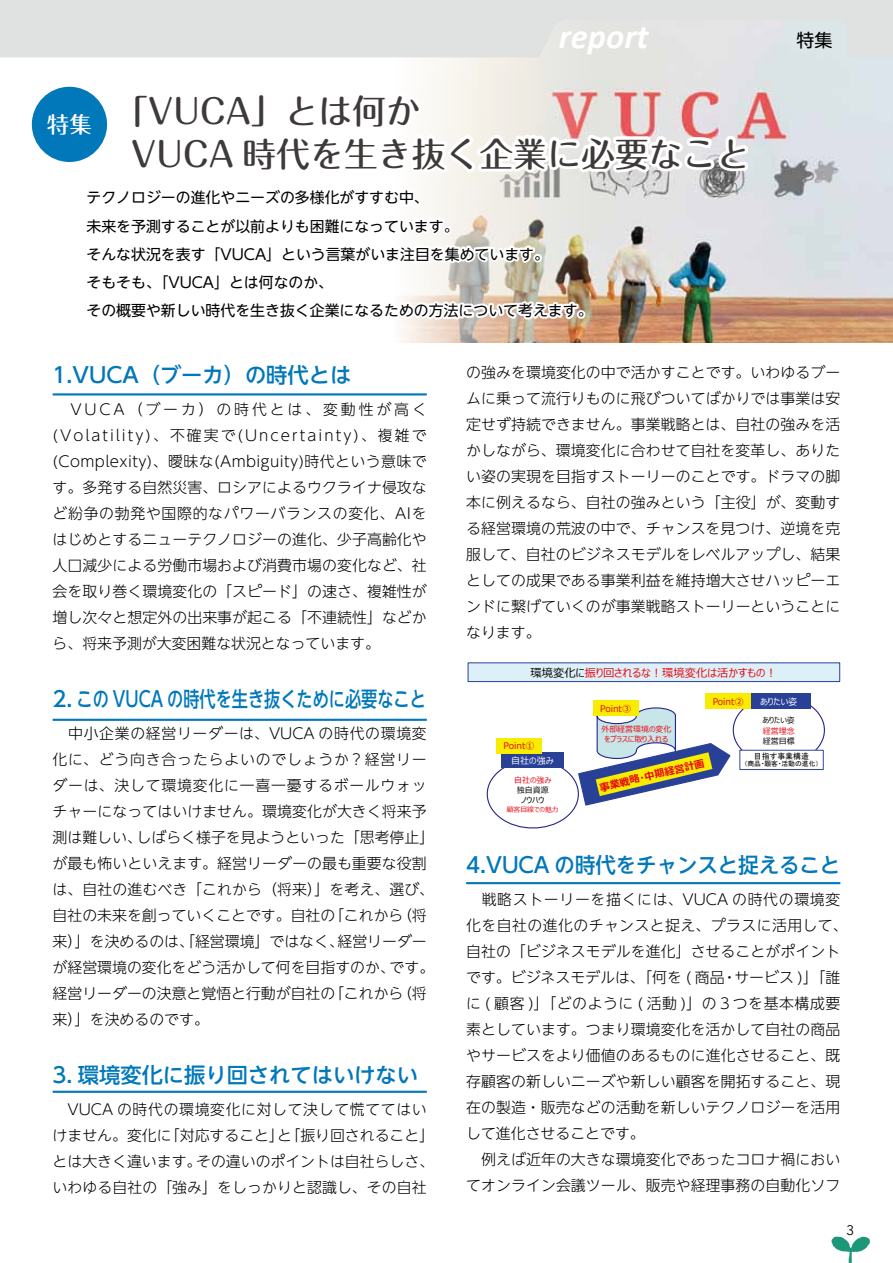
<style>
.page{position:relative;width:893px;height:1263px;background:#fff}
.page>*{position:absolute;margin:0;border:0;box-sizing:border-box;transform-origin:0 0}
.t1{font:italic 700 34.5px "Calibri";color:#fff}
.t2{font:500 33.9px/42.9px "Maru Fo Pro";color:#3e3a39}
.t3{font:500 22.65px "Maru Fo Pro";color:#fff}
.t4{font:500 21.3px "UD Shin Go NT Pro";color:#0078ba}
.t5{font:18px "UD Shin M Go Pro";color:#000}
.t6{font:300 14.85px/26.1px "UD Shin Go NT Pro";letter-spacing:.005em;color:#000}
.t7{font:14.85px/28.2px "UD Shin Go NT Pro";color:#000}
.t8{font:13.8px "Avenir";color:#000}
.t9{font:11.4px "Meiryo UI";color:#e60613}
.t10{font:700 10.2px "Meiryo UI";color:#e60613}
.t11{font:9.15px "Meiryo UI";color:#e60613}
.t12{font:9.15px "Meiryo UI";color:#fff}
.t13{font:7.95px/10.2px "Meiryo UI";color:#e60613;text-align:center}
.t14{font:7.95px/10.2px "Meiryo UI";color:#000;text-align:center}
.t15{font:7.95px "MS P Gothic";color:#000}
.t16{font:6.75px "MS P Gothic";color:#000}
.t17{font:6.75px "Meiryo UI";color:#e60613}
.s1{color:#000}
</style>
<div class="page">
<img style="left:391px;top:57px;width:502px;height:285px">
<svg style="left:831px;top:1236px;width:39px;height:27px"></svg>
<div style="left:0;top:0;width:893px;height:57px;background:#e0e1e1"></div>
<div style="left:32px;top:87px;width:75px;height:75px;background:#0078ba;border-radius:50%"></div>
<svg style="left:76px;top:89px;width:676px;height:307px"></svg>
<hr style="left:53px;top:393px;width:374px;height:2px;background:#0078ba">
<hr style="left:466px;top:882px;width:374px;height:2px;background:#0078ba">
<hr style="left:53px;top:719px;width:374px;height:2px;background:#0078ba">
<hr style="left:53px;top:1091px;width:374px;height:2px;background:#0078ba">
<div style="left:747px;top:693px;width:63px;height:15px;background:#294097"></div>
<svg style="left:486px;top:695px;width:339px;height:134px"></svg>
<div style="left:496px;top:738px;width:46px;height:15px;background:#f8ec00"></div>
<div style="left:705px;top:693px;width:46px;height:15px;background:#f8ec00"></div>
<div style="left:593px;top:700px;width:46px;height:16px;background:#f8ec00"></div>
<div style="left:468px;top:663px;width:372px;height:18px;background:#ddf0f7"></div>
<div style="left:468px;top:663px;width:372px;height:19px;border:1px solid #294097"></div>
<div style="left:740px;top:750px;width:83px;height:19px;background:#fff"></div>
<div style="left:740px;top:750px;width:83px;height:20px;border:1px solid #2f469b"></div>
<h3 class="t3" style="left:47px;top:106px;width:47px">特集</h3>
<h1 class="t1" style="left:559px;top:15px;width:91px">report</h1>
<p class="t5" style="left:796px;top:26px;width:38px">特集</p>
<h2 class="t2" style="left:131px;top:85px;width:621px;text-indent:-17px">「VUCA」とは何か<br>VUCA 時代を生き抜く企業に必要なこと</h2>
<p class="t7" style="left:87px;top:183px;width:507px">テクノロジーの進化やニーズの多様化がすすむ中、<br>未来を予測することが以前よりも困難になっています。<br>そんな状況を表す「VUCA」という言葉がいま注目を集めています。<br>そもそも、「VUCA」とは何なのか、<br>その概要や新しい時代を生き抜く企業になるための方法について考えます。</p>
<h3 class="t4" style="left:53px;top:358px;width:300px">1.VUCA（ブーカ）の時代とは</h3>
<p class="t6" style="left:53px;top:396px;width:376px;text-align:justify">　VUCA（ブーカ）の時代とは、変動性が高く(Volatility)、不確実で(Uncertainty)、複雑で(Complexity)、曖昧な(Ambiguity)時代という意味です。多発する自然災害、ロシアによるウクライナ侵攻など紛争の勃発や国際的なパワーバランスの変化、AIをはじめとするニューテクノロジーの進化、少子高齢化や人口減少による労働市場および消費市場の変化など、社会を取り巻く環境変化の「スピード」の速さ、複雑性が増し次々と想定外の出来事が起こる「不連続性」などから、将来予測が大変困難な状況となっています。</p>
<h3 class="t4" style="left:53px;top:682px;width:375px">2. この VUCA の時代を生き抜くために必要なこと</h3>
<p class="t6" style="left:53px;top:719px;width:383px">　中小企業の経営リーダーは、VUCA の時代の環境変化に、どう向き合ったらよいのでしょうか？経営リーダーは、決して環境変化に一喜一憂するボールウォッチャーになってはいけません。環境変化が大きく将来予測は難しい、しばらく様子を見ようといった「思考停止」が最も怖いといえます。経営リーダーの最も重要な役割は、自社の進むべき「これから（将来）」を考え、選び、自社の未来を創っていくことです。自社の「これから（将来）」を決めるのは、「経営環境」ではなく、経営リーダーが経営環境の変化をどう活かして何を目指すのか、です。経営リーダーの決意と覚悟と行動が自社の「これから（将来）」を決めるのです。</p>
<h3 class="t4" style="left:53px;top:1057px;width:367px">3. 環境変化に振り回されてはいけない</h3>
<p class="t6" style="left:53px;top:1095px;width:383px">　VUCA の時代の環境変化に対して決して慌ててはいけません。変化に「対応すること」と「振り回されること」とは大きく違います。その違いのポイントは自社らしさ、いわゆる自社の「強み」をしっかりと認識し、その自社</p>
<p class="t6" style="left:466px;top:358px;width:376px;text-align:justify">の強みを環境変化の中で活かすことです。いわゆるブームに乗って流行りものに飛びついてばかりでは事業は安定せず持続できません。事業戦略とは、自社の強みを活かしながら、環境変化に合わせて自社を変革し、ありたい姿の実現を目指すストーリーのことです。ドラマの脚本に例えるなら、自社の強みという「主役」が、変動する経営環境の荒波の中で、チャンスを見つけ、逆境を克服して、自社のビジネスモデルをレベルアップし、結果としての成果である事業利益を維持増大させハッピーエンドに繋げていくのが事業戦略ストーリーということになります。</p>
<p class="t9" style="left:530px;top:665px;width:248px"><span class="s1">環境変化に</span>振り回されるな！環境変化は活かすもの！</p>
<p class="t11" style="left:504px;top:740px;width:33px">Point①</p>
<p class="t12" style="left:511px;top:754px;width:44px">⾃自社の強み</p>
<p class="t13" style="left:514px;top:775px;width:39px">⾃自社の強み</p>
<p class="t14" style="left:517px;top:785px;width:33px">独⾃自資源ノウハウ</p>
<p class="t17" style="left:507px;top:805px;width:53px">顧客⽬目線での魅⼒力力</p>
<p class="t11" style="left:600px;top:702px;width:33px">Point③</p>
<p class="t13" style="left:601px;top:724px;width:72px">外部経営環境の変化をプラスに取り⼊入れる</p>
<p class="t10" style="left:598px;top:781px;width:109px;rotate:-14deg">事業戦略略・中期経営計画</p>
<p class="t11" style="left:713px;top:695px;width:33px">Point②</p>
<p class="t12" style="left:760px;top:695px;width:38px">ありたい姿</p>
<p class="t14" style="left:763px;top:716px;width:34px">ありたい姿</p>
<p class="t13" style="left:763px;top:726px;width:33px">経営理理念念</p>
<p class="t14" style="left:763px;top:736px;width:33px">経営⽬目標</p>
<p class="t15" style="left:754px;top:752px;width:57px">目指す事業構造</p>
<p class="t16" style="left:744px;top:760px;width:76px">（商品・顧客・活動の進化）</p>
<h3 class="t4" style="left:466px;top:847px;width:376px">4.VUCA の時代をチャンスと捉えること</h3>
<p class="t6" style="left:466px;top:885px;width:383px">　戦略ストーリーを描くには、VUCA の時代の環境変化を自社の進化のチャンスと捉え、プラスに活用して、自社の「ビジネスモデルを進化」させることがポイントです。ビジネスモデルは、「何を ( 商品・サービス )」「誰に ( 顧客 )」「どのように ( 活動 )」の３つを基本構成要素としています。つまり環境変化を活かして自社の商品やサービスをより価値のあるものに進化させること、既存顧客の新しいニーズや新しい顧客を開拓すること、現在の製造・販売などの活動を新しいテクノロジーを活用して進化させることです。<br>　例えば近年の大きな環境変化であったコロナ禍においてオンライン会議ツール、販売や経理事務の自動化ソフ</p>
<p class="t8" style="left:847px;top:1222px;width:9px">3</p>
</div>
